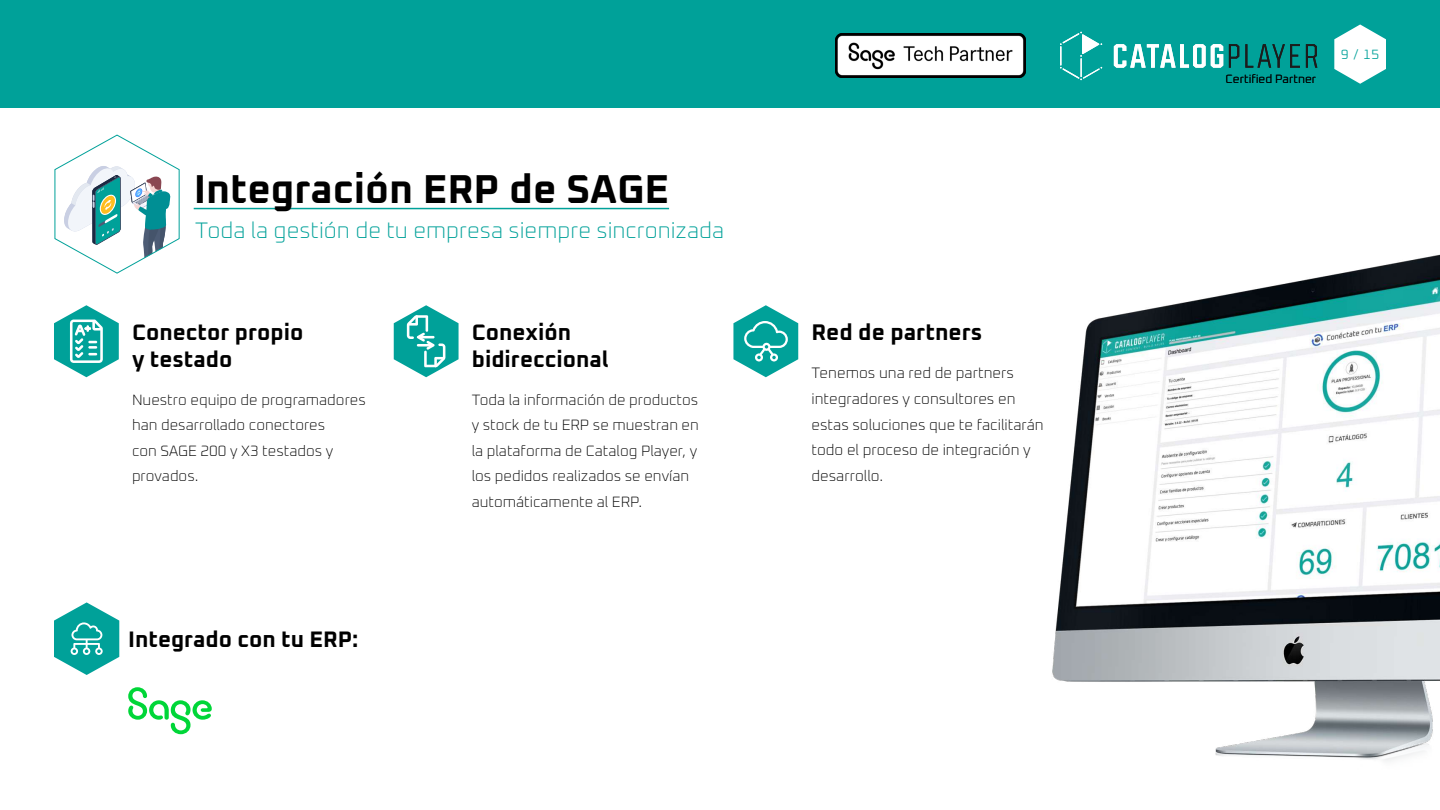
<style>
.page{position:relative;width:1440px;height:810px;background:#fff}
.page>*{position:absolute;margin:0;border:0;box-sizing:border-box;transform-origin:0 0}
.t1{font:700 40.5px "Oxanium";color:#000}
.t2{font:700 22.73px "Oxanium";color:#000}
.t3{font:700 22.5px/27px "Oxanium";color:#000}
.t4{font:200 22.5px "Oxanium";color:#00a199}
.t5{font:200 15.15px/25.7px "Oxanium";color:#000}
.t6{font:200 15px/25.5px "Oxanium";color:#000}
.t7{font:300 13.5px "Oxanium";color:#00a199}
.t8{font:300 12px "Oxanium";color:#000}
</style>
<div class="page">
<div style="left:0;top:0;width:1440px;height:108px;background:#00a199"></div>
<svg style="left:1334px;top:24px;width:52px;height:60px"></svg>
<img style="left:836px;top:34px;width:189px;height:44px">
<svg style="left:1114px;top:44px;width:109px;height:24px"></svg>
<svg style="left:1229px;top:44px;width:10px;height:24px"></svg>
<svg style="left:1245px;top:44px;width:55px;height:24px"></svg>
<svg style="left:1306px;top:44px;width:11px;height:24px"></svg>
<svg style="left:1060px;top:32px;width:42px;height:48px"></svg>
<hr style="left:194px;top:208px;width:475px;height:1px;background:#00a199">
<svg style="left:54px;top:134px;width:126px;height:140px"></svg>
<svg style="left:54px;top:602px;width:65px;height:73px"></svg>
<svg style="left:733px;top:305px;width:65px;height:72px"></svg>
<img style="left:1052px;top:254px;width:388px;height:507px">
<svg style="left:128px;top:687px;width:84px;height:47px"></svg>
<svg style="left:394px;top:305px;width:65px;height:72px"></svg>
<svg style="left:54px;top:305px;width:65px;height:72px"></svg>
<h1 class="t1" style="left:194px;top:163px;width:477px">Integración ERP de SAGE</h1>
<h3 class="t4" style="left:195px;top:216px;width:530px">Toda la gestión de tu empresa siempre sincronizada</h3>
<h3 class="t3" style="left:132px;top:318px;width:173px">Conector propio y testado</h3>
<p class="t6" style="left:132px;top:386px;width:235px">Nuestro equipo de programadores han desarrollado conectores<br>con SAGE 200 y X3 testados y provados.</p>
<h3 class="t3" style="left:128px;top:625px;width:232px">Integrado con tu ERP:</h3>
<h3 class="t3" style="left:472px;top:318px;width:139px">Conexión bidireccional</h3>
<p class="t6" style="left:472px;top:386px;width:229px">Toda la información de productos y stock de tu ERP se muestran en la plataforma de Catalog Player, y los pedidos realizados se envían automáticamente al ERP.</p>
<h2 class="t2" style="left:811px;top:318px;width:173px">Red de partners</h2>
<p class="t5" style="left:811px;top:360px;width:234px">Tenemos una red de partners integradores y consultores en estas soluciones que te facilitarán todo el proceso de integración y desarrollo.</p>
<p class="t8" style="left:1226px;top:72px;width:92px">Certified Partner</p>
<p class="t7" style="left:1341px;top:46px;width:40px">9 / 15</p>
</div>
